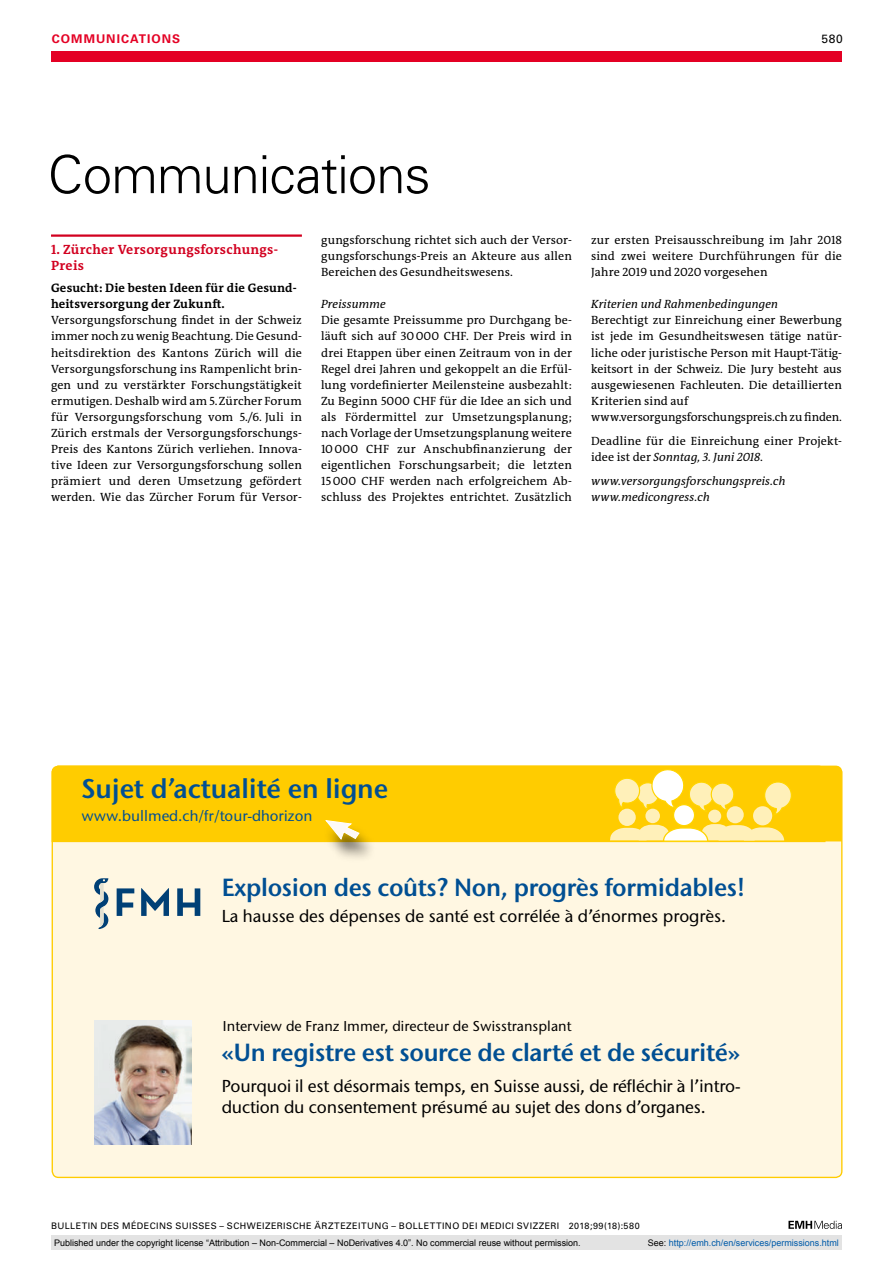
<style>
.page{position:relative;width:893px;height:1263px;background:#fff}
.page>*{position:absolute;margin:0;border:0;box-sizing:border-box;transform-origin:0 0}
.t1{font:300 52.5px "Univers LT Std";letter-spacing:-.02em;color:#000}
.t2{font:600 27px "Stone Sans ITC Std";letter-spacing:-.005em;color:#004f93}
.t3{font:600 24.75px "Stone Sans ITC Std";letter-spacing:-.015em;color:#004f93}
.t4{font:500 17.25px/21px "Stone Sans ITC Std";letter-spacing:-.01em;color:#000}
.t5{font:500 15px "Stone Sans ITC Std";color:#004f93}
.t6{font:500 14.25px "Stone Sans ITC Std";letter-spacing:.005em;color:#000}
.t7{font:700 13.5px/16px "The Antiqua B W7";letter-spacing:.02em;color:#d20020}
.t8{font:700 12.3px/16px "The Antiqua B W7";letter-spacing:.015em;color:#000}
.t9{font:12px/16px "The Antiqua B W5 Plain";letter-spacing:.01em;color:#000;text-align:justify}
.t10{font:italic 12px/16px "The Antiqua B W5 Plain";letter-spacing:.01em;color:#000}
.t11{font:700 12px "Univers LT Std";letter-spacing:.085em;color:#e40024}
.t12{font:12px "Univers LT Std";color:#000}
.t13{font:9px "Arial";color:#000}
.t14{font:9px "Univers LT Std";letter-spacing:.05em;color:#000}
.t15{font:9px "Arial";color:#005ba9}
.s1{font-style:italic}
.s2{color:#000}
</style>
<div class="page">
<svg style="left:788px;top:1221px;width:54px;height:8px"></svg>
<hr style="left:51px;top:234px;width:251px;height:3px;background:#d20020">
<div style="left:51px;top:51px;width:791px;height:11px;background:#e40024"></div>
<div style="left:52px;top:766px;width:790px;height:411px;background:#fff7e2;border-radius:6px"></div>
<svg style="left:52px;top:765px;width:774px;height:78px;background:#ffdd5e"></svg>
<div style="left:52px;top:766px;width:790px;height:75px;background:#fc0"></div>
<svg style="left:761px;top:779px;width:34px;height:38px"></svg>
<svg style="left:612px;top:766px;width:125px;height:47px;background:#fd5"></svg>
<div style="left:708px;top:810px;width:13px;height:13px;background:#fff0b9;border-radius:50%"></div>
<div style="left:727px;top:806px;width:17px;height:17px;background:#fff0b9;border-radius:50%"></div>
<div style="left:645px;top:809px;width:15px;height:14px;background:#fff0b9;border-radius:50%"></div>
<div style="left:618px;top:809px;width:18px;height:17px;background:#fff0b9;border-radius:50%"></div>
<div style="left:673px;top:805px;width:22px;height:21px;background:#fff;border-radius:50%"></div>
<div style="left:673px;top:804px;width:22px;height:22px;border:1px solid #ffd400;border-radius:50%"></div>
<svg style="left:610px;top:824px;width:174px;height:17px;background:#ffe994"></svg>
<div style="left:753px;top:806px;width:19px;height:19px;background:#fff0b9;border-radius:50%"></div>
<div style="left:322px;top:822px;width:55px;height:41px;background:#000;opacity:.6"></div>
<svg style="left:325px;top:819px;width:35px;height:22px"></svg>
<img style="left:94px;top:1021px;width:98px;height:123px">
<svg style="left:117px;top:888px;width:17px;height:28px"></svg>
<svg style="left:141px;top:888px;width:28px;height:28px"></svg>
<svg style="left:177px;top:888px;width:23px;height:28px"></svg>
<svg style="left:94px;top:878px;width:14px;height:51px"></svg>
<div style="left:51px;top:1235px;width:791px;height:15px;background:#e3e3e3"></div>
<p class="t11" style="left:52px;top:31px;width:130px">COMMUNICATIONS</p>
<p class="t12" style="left:821px;top:31px;width:23px">580</p>
<h1 class="t1" style="left:48px;top:143px;width:384px">Communications</h1>
<p class="t7" style="left:51px;top:242px;width:228px">1. Zürcher Versorgungsforschungs-<br>Preis</p>
<p class="t8" style="left:51px;top:280px;width:247px">Gesucht: Die besten Ideen für die Gesund&shy;heitsversorgung der Zukunft.</p>
<p class="t9" style="left:51px;top:312px;width:252px">Versorgungsforschung findet in der Schweiz immer noch zu wenig Beachtung. Die Gesund&shy;heitsdirektion des Kantons Zürich will die Versorgungsforschung ins Rampenlicht brin&shy;gen und zu verstärkter Forschungstätigkeit ermutigen. Deshalb wird am 5.Zürcher Forum für Versorgungsforschung vom 5./6. Juli in Zürich erstmals der Versorgungsforschungs-Preis des Kantons Zürich verliehen. Innova&shy;tive Ideen zur Versorgungsforschung sollen prämiert und deren Umsetzung gefördert werden. Wie das Zürcher Forum für Versor-</p>
<p class="t9" style="left:321px;top:232px;width:252px">gungsforschung richtet sich auch der Versor&shy;gungsforschungs-Preis an Akteure aus allen Bereichen des Gesundheitswesens.</p>
<p class="t10" style="left:321px;top:296px;width:66px">Preissumme</p>
<p class="t9" style="left:321px;top:312px;width:252px">Die gesamte Preissumme pro Durchgang be&shy;läuft sich auf 30000 CHF. Der Preis wird in drei Etappen über einen Zeitraum von in der Regel drei Jahren und gekoppelt an die Erfül&shy;lung vordefinierter Meilensteine ausbezahlt:<br>Zu Beginn 5000 CHF für die Idee an sich und als Fördermittel zur Umsetzungsplanung; nach Vorlage der Umsetzungsplanung weitere 10000 CHF zur Anschubfinanzierung der eigentlichen Forschungsarbeit; die letzten 15000 CHF werden nach erfolgreichem Ab&shy;schluss des Projektes entrichtet. Zusätzlich</p>
<p class="t9" style="left:591px;top:232px;width:252px">zur ersten Preisausschreibung im Jahr 2018 sind zwei weitere Durchführungen für die Jahre 2019 und 2020 vorgesehen</p>
<p class="t10" style="left:591px;top:296px;width:189px">Kriterien und Rahmenbedingungen</p>
<p class="t9" style="left:591px;top:312px;width:252px;text-align:left">Berechtigt zur Einreichung einer Bewerbung ist jede im Gesundheitswesen tätige natür&shy;liche oder juristische Person mit Haupt-Tätig&shy;keitsort in der Schweiz. Die Jury besteht aus ausgewiesenen Fachleuten. Die detaillierten Kriterien sind auf www.versorgungsforschungspreis.ch zu finden.</p>
<p class="t9" style="left:591px;top:433px;width:252px">Deadline für die Einreichung einer Projekt&shy;idee ist der <span class="s1">Sonntag, 3. Juni 2018</span>.</p>
<p class="t10" style="left:591px;top:473px;width:196px">www.versorgungsforschungspreis.ch www.medicongress.ch</p>
<h2 class="t2" style="left:81px;top:771px;width:308px">Sujet d’actualité en ligne</h2>
<p class="t5" style="left:81px;top:807px;width:233px">www.bullmed.ch/fr/tour-dhorizon</p>
<h3 class="t3" style="left:222px;top:871px;width:525px">Explosion des coûts? Non, progrès formidables!</h3>
<h3 class="t4" style="left:222px;top:905px;width:506px">La hausse des dépenses de santé est corrélée à d’énormes progrès.</h3>
<p class="t6" style="left:223px;top:1017px;width:350px">Interview de Franz Immer, directeur de Swisstransplant</p>
<h3 class="t3" style="left:222px;top:1037px;width:520px">«Un registre est source de clarté et de sécurité»</h3>
<h3 class="t4" style="left:222px;top:1076px;width:520px">Pourquoi il est désormais temps, en Suisse aussi, de réfléchir à l’intro&shy;duction du consentement présumé au sujet des dons d’organes.</h3>
<p class="t14" style="left:51px;top:1220px;width:590px">BULLETIN DES MÉDECINS SUISSES – SCHWEIZERISCHE ÄRZTEZEITUNG – BOLLETTINO DEI MEDICI SVIZZERI 2018;99(18):580</p>
<p class="t13" style="left:54px;top:1237px;width:528px">Published under the copyright license “Attribution – Non-Commercial – NoDerivatives 4.0”. No commercial reuse without permission.</p>
<p class="t15" style="left:648px;top:1237px;width:193px"><span class="s2">See:</span> http://emh.ch/en/services/permissions.html</p>
</div>
